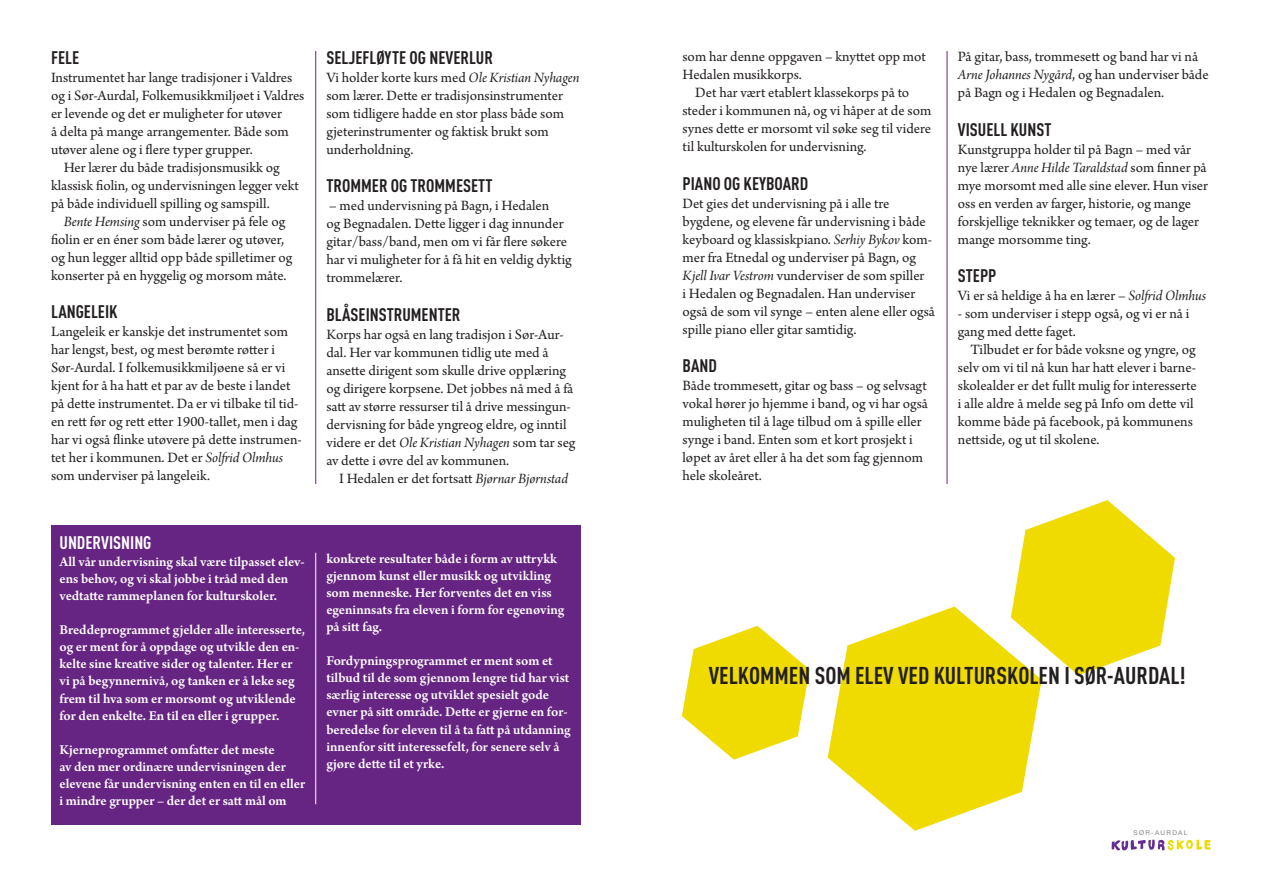
<style>
.page{position:relative;width:1263px;height:893px;background:#fff}
.page>*{position:absolute;margin:0;border:0;box-sizing:border-box;transform-origin:0 0}
.t1{font:700 24px "DIN Cond";color:#231f20}
.t2{font:700 18px "DIN Cond";color:#231f20}
.t3{font:700 18px "DIN Cond";color:#fff}
.Brød{font:15px/18px "Arno Pro";letter-spacing:-.005em;color:#231f20}
.Brød_innrykk{font:15px/18px "Arno Pro";color:#231f20}
.Brød-2{font:600 14.25px/17.1px "Arno Pro";letter-spacing:-.005em;color:#fff}
.t4{font:6.6px "Helvetica Neue";letter-spacing:.195em;color:#808285}
.s1{font-family:"Arno Pro Italic Subhead"}
</style>
<div class="page">
<svg style="left:682px;top:626px;width:127px;height:134px"></svg>
<svg style="left:828px;top:606px;width:214px;height:225px;fill:#f0db00"></svg>
<svg style="left:1011px;top:500px;width:164px;height:175px"></svg>
<svg style="left:1111px;top:839px;width:100px;height:11px"></svg>
<div style="left:51px;top:525px;width:529px;height:300px;background:#662483"></div>
<hr style="left:315px;top:51px;width:1px;height:433px;background:#662483">
<hr style="left:315px;top:553px;width:1px;height:251px;background:#fff">
<hr style="left:947px;top:51px;width:1px;height:433px;background:#662483">
<h1 class="t2" style="left:51px;top:46px;width:30px">FELE</h1>
<p class="Brød" style="left:51px;top:69px;width:255px">Instrumentet har lange tradisjoner i Valdres og i Sør-Aurdal, Folkemusikkmiljøet i Valdres er levende og det er muligheter for utøver<br>å delta på mange arrangementer. Både som utøver alene og i flere typer grupper.</p>
<p class="Brød_innrykk" style="left:51px;top:159px;width:249px;text-indent:13px">Her lærer du både tradisjonsmusikk og klassisk fiolin, og undervisningen legger vekt på både individuell spilling og samspill.</p>
<p class="Brød_innrykk" style="left:51px;top:213px;width:243px;text-align:center"><span class="s1">Bente Hemsing</span> som underviser på fele og fiolin er en éner som både lærer og utøver, og hun legger alltid opp både spilletimer og konserter på en hyggelig og morsom måte.</p>
<h1 class="t2" style="left:51px;top:301px;width:68px">LANGELEIK</h1>
<p class="Brød" style="left:51px;top:324px;width:252px">Langeleik er kanskje det instrumentet som har lengst, best, og mest berømte røtter i Sør-Aurdal. I folkemusikkmiljøene så er vi kjent for å ha hatt et par av de beste i landet på dette instrumentet. Da er vi tilbake til tid&shy;en rett før og rett etter 1900-tallet, men i dag har vi også flinke utøvere på dette instrumen&shy;tet her i kommunen. Det er <span class="s1">Solfrid Olmhus </span>som underviser på langeleik.</p>
<h1 class="t3" style="left:60px;top:531px;width:93px">UNDERVISNING</h1>
<p class="Brød-2" style="left:60px;top:554px;width:247px">All vår undervisning skal være tilpasset elev&shy;ens behov, og vi skal jobbe i tråd med den vedtatte rammeplanen for kulturskoler.</p>
<p class="Brød-2" style="left:60px;top:622px;width:247px">Breddeprogrammet gjelder alle interesserte, og er ment for å oppdage og utvikle den en&shy;kelte sine kreative sider og talenter. Her er vi på begynnernivå, og tanken er å leke seg frem til hva som er morsomt og utviklende for den enkelte. En til en eller i grupper.</p>
<p class="Brød-2" style="left:60px;top:742px;width:247px">Kjerneprogrammet omfatter det meste<br>av den mer ordinære undervisningen der elevene får undervisning enten en til en eller i mindre grupper – der det er satt mål om</p>
<h1 class="t2" style="left:326px;top:46px;width:168px">SELJEFLØYTE OG NEVERLUR</h1>
<p class="Brød" style="left:326px;top:69px;width:255px">Vi holder korte kurs med <span class="s1">Ole Kristian Nyhagen </span>som lærer. Dette er tradisjonsinstrumenter som tidligere hadde en stor plass både som gjeterinstrumenter og faktisk brukt som underholdning.</p>
<h1 class="t2" style="left:326px;top:175px;width:168px">TROMMER OG TROMMESETT</h1>
<p class="Brød" style="left:326px;top:198px;width:247px">– med undervisning på Bagn, i Hedalen<br>og Begnadalen. Dette ligger i dag innunder gitar/bass/band, men om vi får flere søkere har vi muligheter for å få hit en veldig dyktig trommelærer.</p>
<h1 class="t2" style="left:326px;top:304px;width:136px">BLÅSEINSTRUMENTER</h1>
<p class="Brød" style="left:326px;top:326px;width:251px">Korps har også en lang tradisjon i Sør-Aur&shy;dal. Her var kommunen tidlig ute med å ansette dirigent som skulle drive opplæring og dirigere korpsene. Det jobbes nå med å få satt av større ressurser til å drive messingun&shy;dervisning for både yngreog eldre, og inntil videre er det <span class="s1">Ole Kristian Nyhagen</span> som tar seg av dette i øvre del av kommunen.</p>
<p class="Brød_innrykk" style="left:339px;top:470px;width:230px">I Hedalen er det fortsatt <span class="s1">Bjørnar Bjørnstad</span></p>
<p class="Brød-2" style="left:326px;top:550px;width:240px">konkrete resultater både i form av uttrykk gjennom kunst eller musikk og utvikling som menneske. Her forventes det en viss egeninnsats fra eleven i form for egenøving på sitt fag.</p>
<p class="Brød-2" style="left:326px;top:653px;width:246px">Fordypningsprogrammet er ment som et tilbud til de som gjennom lengre tid har vist særlig interesse og utviklet spesielt gode evner på sitt område. Dette er gjerne en for&shy;beredelse for eleven til å ta fatt på utdanning innenfor sitt interessefelt, for senere selv å gjøre dette til et yrke.</p>
<p class="Brød_innrykk" style="left:682px;top:48px;width:245px">som har denne oppgaven – knyttet opp mot<br>Hedalen musikkorps.</p>
<p class="Brød_innrykk" style="left:682px;top:84px;width:250px;text-indent:13px">Det har vært etablert klassekorps på to steder i kommunen nå, og vi håper at de som synes dette er morsomt vil søke seg til videre til kulturskolen for undervisning.</p>
<h1 class="t2" style="left:682px;top:172px;width:127px">PIANO OG KEYBOARD</h1>
<p class="Brød" style="left:682px;top:195px;width:254px">Det gies det undervisning på i alle tre bygdene, og elevene får undervisning i både keyboard og klassiskpiano. <span class="s1">Serhiy Bykov</span> kom&shy;mer fra Etnedal og underviser på Bagn, og <span class="s1">Kjell Ivar Vestrom</span> vunderviser de som spiller<br>i Hedalen og Begnadalen. Han underviser også de som vil synge – enten alene eller også spille piano eller gitar samtidig.</p>
<h1 class="t2" style="left:682px;top:355px;width:36px">BAND</h1>
<p class="Brød" style="left:682px;top:378px;width:246px">Både trommesett, gitar og bass – og selvsagt</p>
<p class="Brød" style="left:682px;top:396px;width:247px">vokal hører jo hjemme i band, og vi har også</p>
<p class="Brød" style="left:682px;top:414px;width:241px">muligheten til å lage tilbud om å spille eller</p>
<p class="Brød" style="left:682px;top:432px;width:232px">synge i band. Enten som et kort prosjekt i</p>
<p class="Brød" style="left:682px;top:450px;width:242px">løpet av året eller å ha det som fag gjennom</p>
<p class="Brød" style="left:682px;top:468px;width:81px">hele skoleåret.</p>
<p class="Brød" style="left:958px;top:48px;width:252px">På gitar, bass, trommesett og band har vi nå<br><span class="s1">Arne Johannes Nygård</span>, og han underviser både på Bagn og i Hedalen og Begnadalen.</p>
<h1 class="t2" style="left:958px;top:118px;width:95px">VISUELL KUNST</h1>
<p class="Brød" style="left:958px;top:141px;width:252px">Kunstgruppa holder til på Bagn – med vår nye lærer <span class="s1">Anne Hilde Taraldstad</span> som finner på mye morsomt med alle sine elever. Hun viser oss en verden av farger, historie, og mange forskjellige teknikker og temaer, og de lager mange morsomme ting.</p>
<h1 class="t2" style="left:958px;top:265px;width:40px">STEPP</h1>
<p class="Brød" style="left:958px;top:288px;width:250px">Vi er så heldige å ha en lærer – <span class="s1">Solfrid Olmhus</span></p>
<p class="Brød" style="left:958px;top:306px;width:233px">- som underviser i stepp også, og vi er nå i gang med dette faget.</p>
<p class="Brød_innrykk" style="left:958px;top:342px;width:240px;text-indent:13px">Tilbudet er for både voksne og yngre, og selv om vi til nå kun har hatt elever i barne&shy;skolealder er det fullt mulig for interesserte i alle aldre å melde seg på Info om dette vil komme både på facebook, på kommunens nettside, og ut til skolene.</p>
<h1 class="t1" style="left:709px;top:660px;width:478px">VELKOMMEN SOM ELEV VED KULTURSKOLEN I SØR-AURDAL!</h1>
<p class="t4" style="left:1133px;top:827px;width:55px">SØR-AURDAL</p>
</div>
